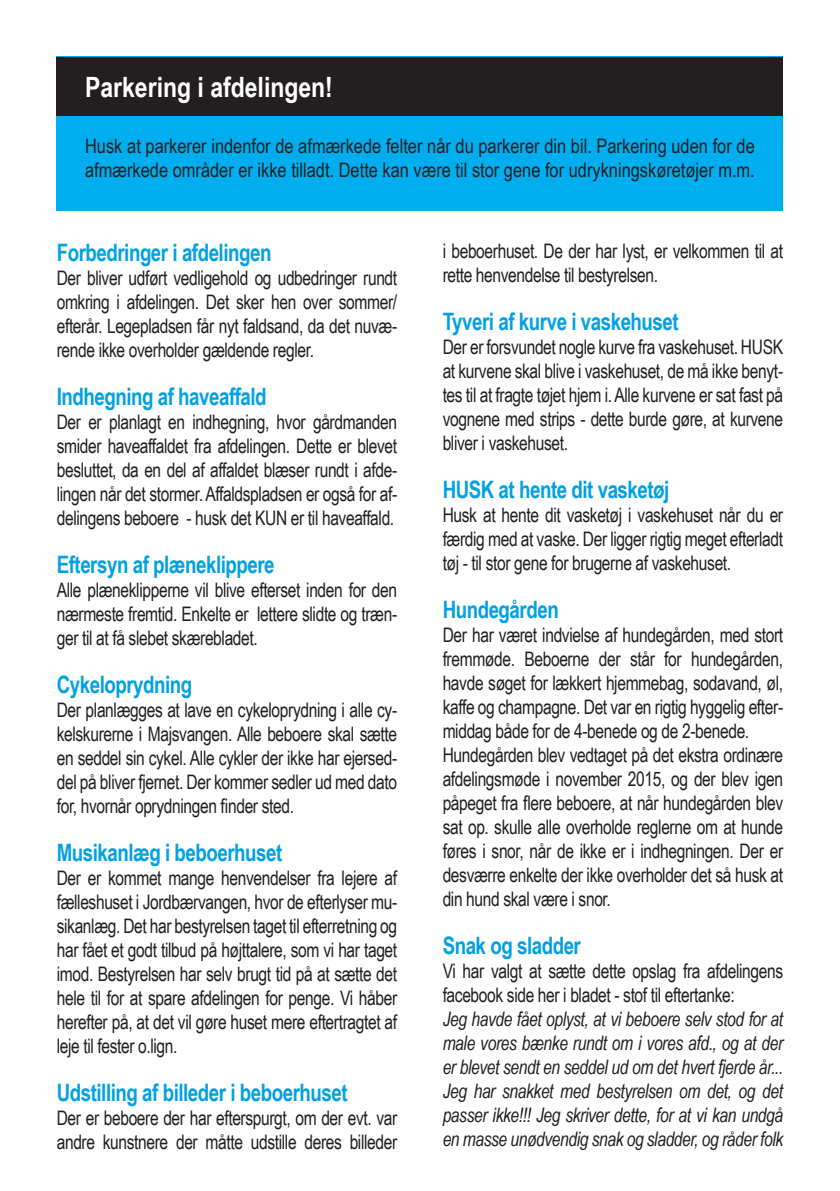
<style>
.page{position:relative;width:840px;height:1191px;background:#fff}
.page>*{position:absolute;margin:0;border:0;box-sizing:border-box;transform-origin:0 0}
.t1{font:700 28px "Arial Narrow";color:#fff}
.t2{font:700 24px "Arial Narrow";letter-spacing:-.02em;color:#00a1e3;scale:.95 1}
.t3{font:20px/24px "Arial Narrow";letter-spacing:-.02em;color:#231f20;text-align:justify;scale:.95 1}
.t4{font:italic 20px/24px "Arial Narrow";letter-spacing:-.02em;color:#231f20;text-align:justify;scale:.95 1}
.t5{font:20px/24px "Arial Narrow";color:#231f20}
</style>
<div class="page">
<div style="left:57px;top:57px;width:725px;height:154px;background:#00aeef"></div>
<div style="left:57px;top:57px;width:725px;height:58px;background:#231f20"></div>
<p class="t1" style="left:85px;top:66px;width:249px">Parkering i afdelingen!</p>
<p class="t5" style="left:85px;top:133px;width:670px">Husk at parkerer indenfor de afmærkede felter når du parkerer din bil. Parkering uden for de afmærkede områder er ikke tilladt. Dette kan være til stor gene for udrykningskøretøjer m.m.</p>
<p class="t2" style="left:57px;top:234px;width:227px">Forbedringer i afdelingen</p>
<p class="t3" style="left:57px;top:265px;width:360px">Der bliver udført vedligehold og udbedringer rundt omkring i afdelingen. Det sker hen over sommer/ efterår. Legepladsen får nyt faldsand, da det nuvæ&shy;rende ikke overholder gældende regler.</p>
<p class="t2" style="left:57px;top:378px;width:222px">Indhegning af haveaffald</p>
<p class="t3" style="left:57px;top:409px;width:360px">Der er planlagt en indhegning, hvor gårdmanden smider haveaffaldet fra afdelingen. Dette er blevet besluttet, da en del af affaldet blæser rundt i afde&shy;lingen når det stormer. Affaldspladsen er også for af&shy;delingens beboere - husk det KUN er til haveaffald.</p>
<p class="t2" style="left:57px;top:546px;width:231px">Eftersyn af plæneklippere</p>
<p class="t3" style="left:57px;top:577px;width:360px">Alle plæneklipperne vil blive efterset inden for den nærmeste fremtid. Enkelte er lettere slidte og træn&shy;ger til at få slebet skærebladet.</p>
<p class="t2" style="left:57px;top:666px;width:144px">Cykeloprydning</p>
<p class="t3" style="left:57px;top:697px;width:360px">Der planlægges at lave en cykeloprydning i alle cy&shy;kelskurerne i Majsvangen. Alle beboere skal sætte en seddel sin cykel. Alle cykler der ikke har ejersed&shy;del på bliver fjernet. Der kommer sedler ud med dato for, hvornår oprydningen finder sted.</p>
<p class="t2" style="left:57px;top:834px;width:239px">Musikanlæg i beboerhuset</p>
<p class="t3" style="left:57px;top:865px;width:360px">Der er kommet mange henvendelser fra lejere af fælleshuset i Jordbærvangen, hvor de efterlyser mu&shy;sikanlæg. Det har bestyrelsen taget til efterretning og har fået et godt tilbud på højttalere, som vi har taget imod. Bestyrelsen har selv brugt tid på at sætte det hele til for at spare afdelingen for penge. Vi håber herefter på, at det vil gøre huset mere eftertragtet af leje til fester o.lign.</p>
<p class="t2" style="left:57px;top:1074px;width:307px">Udstilling af billeder i beboerhuset</p>
<p class="t3" style="left:57px;top:1105px;width:360px">Der er beboere der har efterspurgt, om der evt. var andre kunstnere der måtte udstille deres billeder</p>
<p class="t3" style="left:442px;top:238px;width:360px">i beboerhuset. De der har lyst, er velkommen til at rette henvendelse til bestyrelsen.</p>
<p class="t2" style="left:442px;top:303px;width:250px">Tyveri af kurve i vaskehuset</p>
<p class="t3" style="left:442px;top:334px;width:360px">Der er forsvundet nogle kurve fra vaskehuset. HUSK at kurvene skal blive i vaskehuset, de må ikke benyt&shy;tes til at fragte tøjet hjem i. Alle kurvene er sat fast på vognene med strips - dette burde gøre, at kurvene bliver i vaskehuset.</p>
<p class="t2" style="left:442px;top:471px;width:240px">HUSK at hente dit vasketøj</p>
<p class="t3" style="left:442px;top:502px;width:360px">Husk at hente dit vasketøj i vaskehuset når du er færdig med at vaske. Der ligger rigtig meget efterladt tøj - til stor gene for brugerne af vaskehuset.</p>
<p class="t2" style="left:442px;top:591px;width:124px">Hundegården</p>
<p class="t3" style="left:442px;top:622px;width:360px">Der har været indvielse af hundegården, med stort fremmøde. Beboerne der står for hundegården, havde søget for lækkert hjemmebag, sodavand, øl, kaffe og champagne. Det var en rigtig hyggelig efter&shy;middag både for de 4-benede og de 2-benede.</p>
<p class="t3" style="left:442px;top:742px;width:360px">Hundegården blev vedtaget på det ekstra ordinære afdelingsmøde i november 2015, og der blev igen påpeget fra flere beboere, at når hundegården blev sat op. skulle alle overholde reglerne om at hunde føres i snor, når de ikke er i indhegningen. Der er desværre enkelte der ikke overholder det så husk at din hund skal være i snor.</p>
<p class="t2" style="left:442px;top:927px;width:147px">Snak og sladder</p>
<p class="t3" style="left:442px;top:958px;width:359px">Vi har valgt at sætte dette opslag fra afdelingens facebook side her i bladet - stof til eftertanke:</p>
<p class="t4" style="left:442px;top:1006px;width:360px">Jeg havde fået oplyst, at vi beboere selv stod for at male vores bænke rundt om i vores afd., og at der er blevet sendt en seddel ud om det hvert fjerde år...<br>Jeg har snakket med bestyrelsen om det, og det passer ikke!!! Jeg skriver dette, for at vi kan undgå en masse unødvendig snak og sladder, og råder folk</p>
</div>
